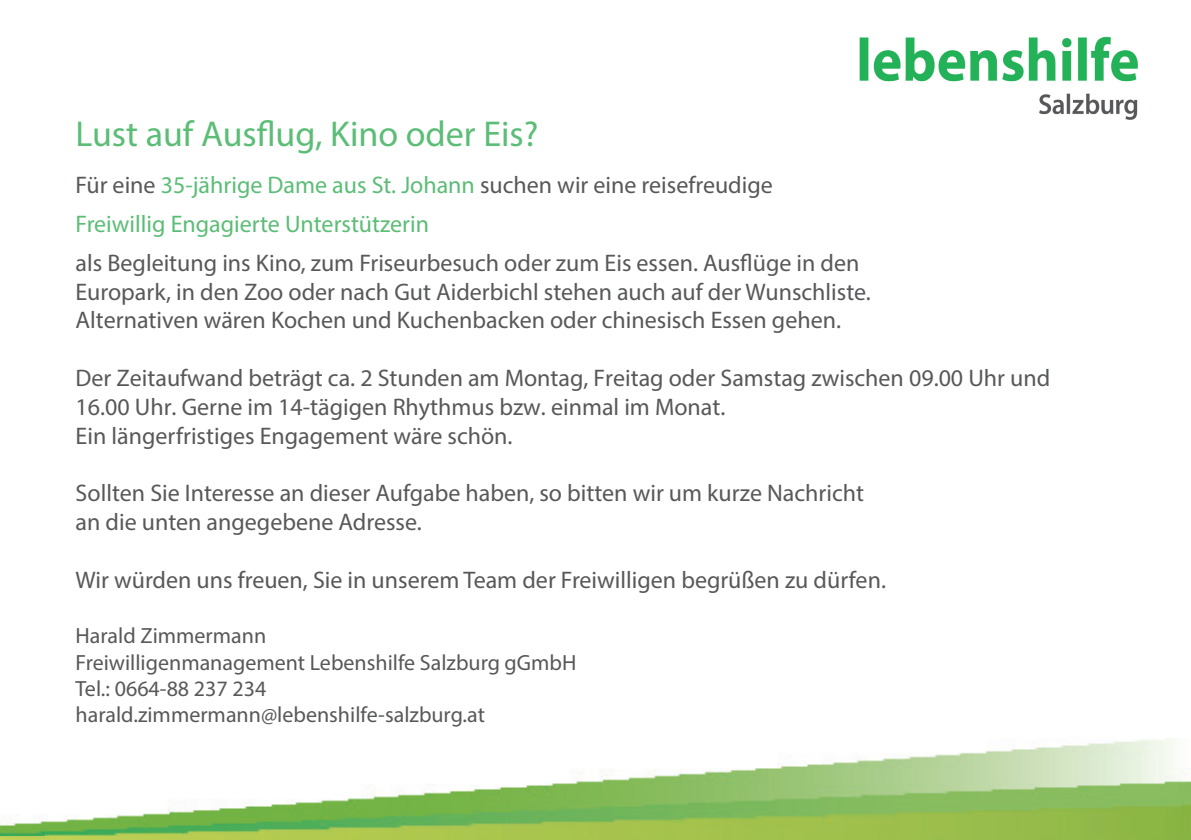
<style>
.page{position:relative;width:1191px;height:840px;background:#fff}
.page>*{position:absolute;margin:0;border:0;box-sizing:border-box;transform-origin:0 0}
.t1{font:36px "Myriad Pro";color:#5bbd76}
.t2{font:24px/28.8px "Myriad Pro";color:#57585a}
.t3{font:24px/38.8px "Myriad Pro";color:#5bbd76}
.t4{font:22px/26.4px "Myriad Pro";color:#57585a}
.s1{color:#57585a}
</style>
<div class="page">
<img style="left:859px;top:36px;width:279px;height:84px">
<img style="left:0;top:738px;width:1191px;height:101px">
<h1 class="t1" style="left:76px;top:112px;width:464px">Lust auf Ausflug, Kino oder Eis?</h1>
<p class="t3" style="left:76px;top:165px;width:699px"><span class="s1">Für eine</span> 35-jährige Dame aus St. Johann <span class="s1">suchen wir eine reisefreudige<br></span>Freiwillig Engagierte Unterstützerin</p>
<p class="t2" style="left:76px;top:248px;width:797px">als Begleitung ins Kino, zum Friseurbesuch oder zum Eis essen. Ausflüge in den<br>Europark, in den Zoo oder nach Gut Aiderbichl stehen auch auf der Wunschliste.<br>Alternativen wären Kochen und Kuchenbacken oder chinesisch Essen gehen.</p>
<p class="t2" style="left:76px;top:363px;width:976px">Der Zeitaufwand beträgt ca. 2 Stunden am Montag, Freitag oder Samstag zwischen 09.00 Uhr und<br>16.00 Uhr. Gerne im 14-tägigen Rhythmus bzw. einmal im Monat.<br>Ein längerfristiges Engagement wäre schön.</p>
<p class="t2" style="left:76px;top:478px;width:790px">Sollten Sie Interesse an dieser Aufgabe haben, so bitten wir um kurze Nachricht an die unten angegebene Adresse.</p>
<p class="t2" style="left:76px;top:564px;width:812px">Wir würden uns freuen, Sie in unserem Team der Freiwilligen begrüßen zu dürfen.</p>
<p class="t4" style="left:76px;top:622px;width:502px">Harald Zimmermann<br>Freiwilligenmanagement Lebenshilfe Salzburg gGmbH Tel.: 0664-88 237 234 harald.zimmermann@lebenshilfe-salzburg.at</p>
</div>
